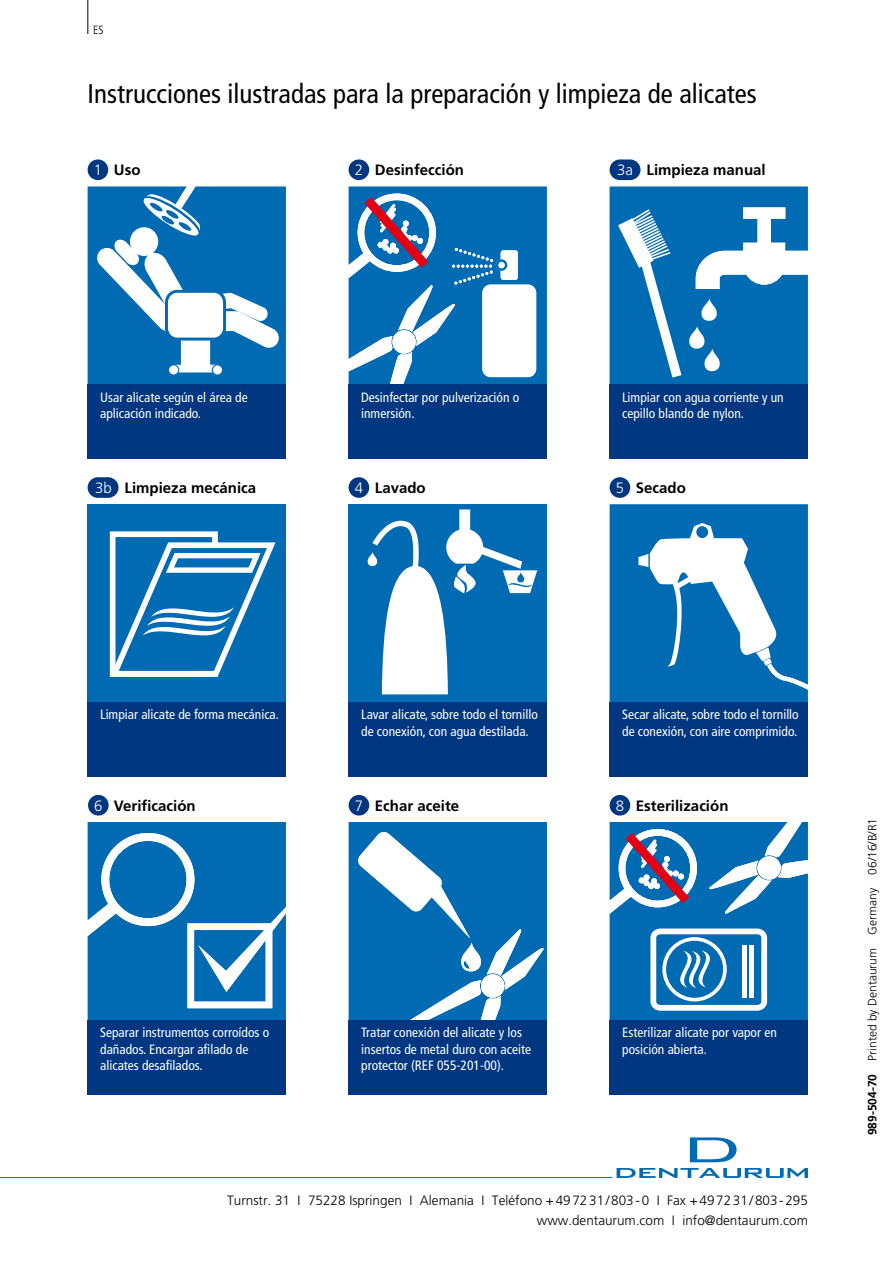
<style>
.page{position:relative;width:893px;height:1263px;background:#fff}
.page>*{position:absolute;margin:0;border:0;box-sizing:border-box;transform-origin:0 0}
.t1{font:condensed 27px "Frutiger LT Std";color:#000}
.t2{font:700 15px "Frutiger LT Std";color:#000}
.t3{font:300 15px "Frutiger LT Std";color:#fff}
.t4{font:condensed 13.5px/16.5px "Frutiger LT Std";color:#fff}
.t5{font:300 13.5px/19.5px "Frutiger LT Std";color:#000;text-align:right}
.t6{font:300 12px "Frutiger LT Std";color:#000}
.t7{font:300 condensed 12px "Frutiger LT Std";color:#000}
.s1{font-weight:300;color:#fff}
.s2{font-weight:700}
</style>
<div class="page">
<svg style="left:88px;top:822px;width:198px;height:198px;background:#2781be"></svg>
<svg style="left:349px;top:822px;width:198px;height:198px"></svg>
<svg style="left:349px;top:186px;width:198px;height:199px"></svg>
<svg style="left:610px;top:822px;width:198px;height:198px"></svg>
<div style="left:88px;top:504px;width:198px;height:198px;background:#006ab3"></div>
<svg style="left:110px;top:531px;width:166px;height:146px"></svg>
<svg style="left:610px;top:186px;width:198px;height:199px"></svg>
<div style="left:349px;top:504px;width:198px;height:198px;background:#006ab3"></div>
<svg style="left:367px;top:509px;width:170px;height:185px"></svg>
<svg style="left:610px;top:504px;width:198px;height:198px"></svg>
<svg style="left:88px;top:186px;width:198px;height:199px"></svg>
<div style="left:88px;top:385px;width:198px;height:74px;background:#013781"></div>
<div style="left:349px;top:385px;width:198px;height:74px;background:#013781"></div>
<div style="left:610px;top:385px;width:198px;height:74px;background:#013781"></div>
<div style="left:88px;top:702px;width:198px;height:75px;background:#013781"></div>
<div style="left:349px;top:702px;width:198px;height:75px;background:#013781"></div>
<div style="left:610px;top:702px;width:198px;height:75px;background:#013781"></div>
<div style="left:349px;top:1020px;width:198px;height:74px;background:#013781"></div>
<div style="left:610px;top:1020px;width:198px;height:74px;background:#013781"></div>
<div style="left:88px;top:1020px;width:198px;height:74px;background:#013781"></div>
<div style="left:349px;top:477px;width:20px;height:21px;background:#013781;border-radius:50%"></div>
<div style="left:610px;top:477px;width:20px;height:21px;background:#013781;border-radius:50%"></div>
<div style="left:88px;top:795px;width:21px;height:20px;background:#013781;border-radius:50%"></div>
<div style="left:349px;top:795px;width:20px;height:20px;background:#013781;border-radius:50%"></div>
<div style="left:610px;top:795px;width:20px;height:20px;background:#013781;border-radius:50%"></div>
<div style="left:349px;top:159px;width:20px;height:21px;background:#013781;border-radius:50%"></div>
<svg style="left:610px;top:159px;width:30px;height:21px"></svg>
<div style="left:88px;top:159px;width:20px;height:21px;background:#013781;border-radius:50%"></div>
<svg style="left:88px;top:477px;width:31px;height:21px"></svg>
<hr style="left:88px;top:0;width:1px;height:34px;background:#000">
<hr style="left:0;top:1177px;width:612px;height:1px;background:#006ab3">
<svg style="left:617px;top:1168px;width:191px;height:10px"></svg>
<svg style="left:690px;top:1137px;width:47px;height:25px"></svg>
<p class="t7" style="left:93px;top:23px;width:12px">ES</p>
<h1 class="t1" style="left:88px;top:78px;width:671px">Instrucciones ilustradas para la preparación y limpieza de alicates</h1>
<p class="t2" style="left:114px;top:161px;width:28px">Uso</p>
<p class="t2" style="left:375px;top:161px;width:91px">Desinfección</p>
<p class="t2" style="left:647px;top:161px;width:121px">Limpieza manual</p>
<p class="t3" style="left:94px;top:162px;width:10px">1</p>
<p class="t3" style="left:355px;top:162px;width:10px">2</p>
<p class="t3" style="left:617px;top:162px;width:17px">3a</p>
<p class="t4" style="left:100px;top:389px;width:149px">Usar alicate según el área de aplicación indicado.</p>
<p class="t4" style="left:361px;top:389px;width:160px">Desinfectar por pulverización o inmersión.</p>
<p class="t4" style="left:622px;top:389px;width:163px">Limpiar con agua corriente y un cepillo blando de nylon.</p>
<p class="t2" style="left:95px;top:479px;width:163px"><span class="s1">3b</span> Limpieza mecánica</p>
<p class="t2" style="left:375px;top:479px;width:52px">Lavado</p>
<p class="t2" style="left:636px;top:479px;width:52px">Secado</p>
<p class="t3" style="left:355px;top:479px;width:10px">4</p>
<p class="t3" style="left:616px;top:479px;width:10px">5</p>
<p class="t4" style="left:100px;top:706px;width:180px">Limpiar alicate de forma mecánica.</p>
<p class="t4" style="left:361px;top:706px;width:178px">Lavar alicate, sobre todo el tornillo de conexión, con agua destilada.</p>
<p class="t4" style="left:622px;top:706px;width:178px">Secar alicate, sobre todo el tornillo de conexión, con aire comprimido.</p>
<p class="t2" style="left:114px;top:797px;width:83px">Verificación</p>
<p class="t2" style="left:375px;top:797px;width:86px">Echar aceite</p>
<p class="t2" style="left:636px;top:797px;width:94px">Esterilización</p>
<p class="t3" style="left:94px;top:797px;width:10px">6</p>
<p class="t3" style="left:355px;top:797px;width:10px">7</p>
<p class="t3" style="left:616px;top:797px;width:10px">8</p>
<p class="t4" style="left:100px;top:1024px;width:171px">Separar instrumentos corroídos o dañados. Encargar afilado de alicates desafilados.</p>
<p class="t4" style="left:361px;top:1024px;width:171px">Tratar conexión del alicate y los insertos de metal duro con aceite protector (REF 055-201-00).</p>
<p class="t4" style="left:622px;top:1024px;width:156px">Esterilizar alicate por vapor en posición abierta.</p>
<p class="t5" style="left:227px;top:1191px;width:582px">Turnstr. 31 I 75228 Ispringen I Alemania I Teléfono +497231/803-0 I Fax +497231/803-295 www.dentaurum.com I info@dentaurum.com</p>
<p class="t6" style="left:865px;top:1135px;width:319px;rotate:-90deg"><span class="s2">989-504-70</span> Printed by Dentaurum Germany 06/16/B/R1</p>
</div>
